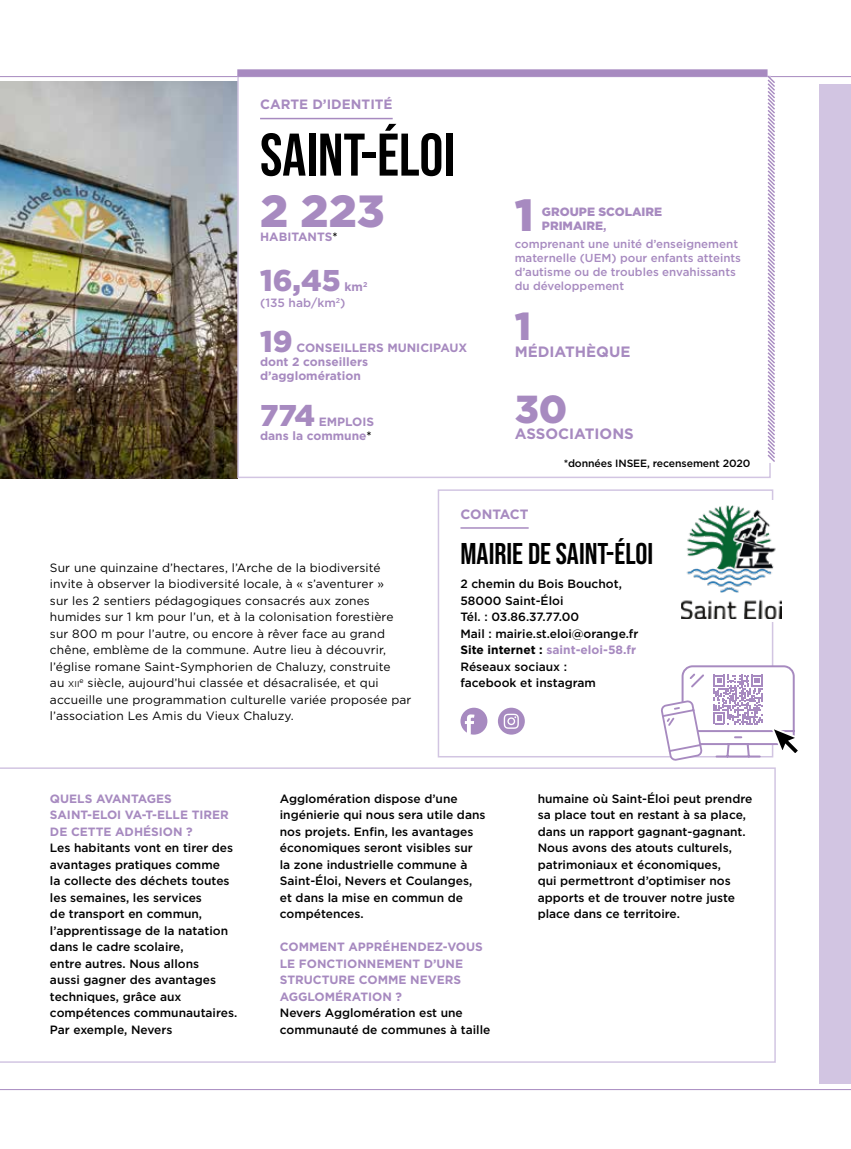
<style>
.page{position:relative;width:851px;height:1149px;background:#fff}
.page>*{position:absolute;margin:0;border:0;box-sizing:border-box;transform-origin:0 0}
.t1{font:60px "Bebas Neue";color:#000}
.t2{font:900 45px "Gotham";color:#a78ac0}
.t3{font:900 39px "Gotham";color:#a78ac0}
.t4{font:30px "Bebas Neue";color:#000}
.t5{font:900 30px "Gotham";color:#a78ac0}
.t6{font:700 15px "Gotham";color:#a78ac0}
.t7{font:700 13.5px "Gotham";color:#a78ac0}
.t8{font:500 12px/16.5px "Gotham";color:#000}
.t9{font:12px/16.5px "Gotham";letter-spacing:.01em;color:#000}
.t10{font:700 12px/16.5px "Gotham";color:#a78ac0}
.t11{font:900 12px/14.4px "Gotham";color:#a78ac0}
.t12{font:500 12px/16.5px "Gotham";color:#a78ac0}
.t13{font:500 11.55px/13.8px "Gotham";color:#a78ac0}
.t14{font:500 10.5px "Gotham";letter-spacing:-.01em;color:#000}
.t15{font:8.4px "Gotham";color:#000}
.s1{font-weight:500;color:#000}
.s2{font-weight:700}
.s3{font-size:12px}
.s4{font-weight:700;color:#a78ac0}
</style>
<div class="page">
<img style="left:0;top:82px;width:237px;height:396px">
<hr style="left:0;top:76px;width:850px;height:1px;background:#a78ac0">
<hr style="left:0;top:1088px;width:850px;height:1px;background:#a78ac0">
<div style="left:819px;top:84px;width:31px;height:999px;background:#d2c5e2"></div>
<svg style="left:0;top:767px;width:775px;height:295px"></svg>
<hr style="left:260px;top:118px;width:132px;height:1px;background:#a78ac0">
<svg style="left:766px;top:74px;width:10px;height:388px"></svg>
<hr style="left:460px;top:527px;width:68px;height:1px;background:#a78ac0">
<div style="left:437px;top:489px;width:336px;height:268px;border:2px solid #d2c5e2"></div>
<div style="left:460px;top:707px;width:27px;height:27px;background:#a78ac0;border-radius:50%"></div>
<svg style="left:465px;top:714px;width:9px;height:20px"></svg>
<div style="left:498px;top:707px;width:26px;height:27px;background:#a78ac0;border-radius:50%"></div>
<svg style="left:503px;top:713px;width:15px;height:15px"></svg>
<div style="left:681px;top:500px;width:103px;height:121px;background:#fff"></div>
<img style="left:681px;top:505px;width:100px;height:113px">
<div style="left:237px;top:69px;width:530px;height:8px;background:#a78ac0"></div>
<svg style="left:659px;top:664px;width:139px;height:97px"></svg>
<p class="t7" style="left:260px;top:95px;width:134px">CARTE D’IDENTITÉ</p>
<h1 class="t1" style="left:260px;top:121px;width:196px">SAINT-ÉLOI</h1>
<h2 class="t2" style="left:260px;top:185px;width:126px">2 223</h2>
<p class="t10" style="left:260px;top:228px;width:79px">HABITANTS<span class="s1">*</span></p>
<h3 class="t5" style="left:260px;top:263px;width:82px">16,45</h3>
<p class="t12" style="left:260px;top:278px;width:109px;text-indent:84px"><span class="s2">km</span><sup>2 </sup>(135 hab/km<sup>2</sup>)</p>
<h3 class="t5" style="left:260px;top:323px;width:34px">19</h3>
<p class="t10" style="left:260px;top:340px;width:209px;line-height:14.4px;text-indent:36px">CONSEILLERS MUNICIPAUX dont 2 conseillers d’agglomération</p>
<h3 class="t5" style="left:260px;top:397px;width:56px">774</h3>
<p class="t10" style="left:260px;top:414px;width:115px;line-height:14.4px;text-align:right">EMPLOIS<br>dans la commune<span class="s1">*</span></p>
<h2 class="t2" style="left:514px;top:189px;width:20px">1</h2>
<p class="t11" style="left:542px;top:204px;width:122px">GROUPE SCOLAIRE<br>PRIMAIRE<span class="s2">,</span></p>
<p class="t13" style="left:514px;top:237px;width:228px">comprenant une unité d’enseignement maternelle (UEM) pour enfants atteints d’autisme ou de troubles envahissants du développement</p>
<h3 class="t3" style="left:514px;top:304px;width:18px">1</h3>
<p class="t6" style="left:514px;top:341px;width:117px">MÉDIATHÈQUE</p>
<h3 class="t3" style="left:514px;top:386px;width:54px">30</h3>
<p class="t6" style="left:514px;top:424px;width:121px">ASSOCIATIONS</p>
<p class="t14" style="left:563px;top:456px;width:188px">*données INSEE, recensement 2020</p>
<p class="t9" style="left:50px;top:558px;width:345px">Sur une quinzaine d’hectares, l’Arche de la biodiversité invite à observer la biodiversité locale, à « s’aventurer » sur les 2 sentiers pédagogiques consacrés aux zones humides sur 1 km pour l’un, et à la colonisation forestière sur 800 m pour l’autre, ou encore à rêver face au grand chêne, emblème de la commune. Autre lieu à découvrir, l’église romane Saint-Symphorien de Chaluzy, construite</p>
<p class="t15" style="left:50px;top:678px;width:31px"><span class="s3">au</span> xii</p>
<p class="t9" style="left:50px;top:674px;width:363px;text-indent:30px"><sup>e</sup> siècle, aujourd’hui classée et désacralisée, et qui accueille une programmation culturelle variée proposée par l’association Les Amis du Vieux Chaluzy.</p>
<p class="t7" style="left:460px;top:505px;width:70px">CONTACT</p>
<h3 class="t4" style="left:460px;top:536px;width:194px">MAIRIE DE SAINT-ÉLOI</h3>
<p class="t8" style="left:460px;top:575px;width:179px">2 chemin du Bois Bouchot,<br>58000 Saint-Éloi<br>Tél. : 03.86.37.77.00<br>Mail : mairie.st.eloi@orange.fr<br><span class="s2">Site internet :</span> <span class="s4">saint-eloi-58.fr<br></span>Réseaux sociaux :<br>facebook et instagram</p>
<p class="t10" style="left:50px;top:789px;width:180px">QUELS AVANTAGES<br>SAINT-ELOI VA-T-ELLE TIRER<br>DE CETTE ADHÉSION ?</p>
<p class="t8" style="left:50px;top:839px;width:189px">Les habitants vont en tirer des avantages pratiques comme<br>la collecte des déchets toutes les semaines, les services<br>de transport en commun, l’apprentissage de la natation dans le cadre scolaire,<br>entre autres. Nous allons<br>aussi gagner des avantages techniques, grâce aux compétences communautaires.<br>Par exemple, Nevers</p>
<p class="t8" style="left:280px;top:789px;width:207px">Agglomération dispose d’une ingénierie qui nous sera utile dans nos projets. Enfin, les avantages économiques seront visibles sur la zone industrielle commune à<br>Saint-Éloi, Nevers et Coulanges, et dans la mise en commun de compétences.</p>
<p class="t10" style="left:280px;top:938px;width:204px">COMMENT APPRÉHENDEZ-VOUS<br>LE FONCTIONNEMENT D’UNE<br>STRUCTURE COMME NEVERS<br>AGGLOMÉRATION ?</p>
<p class="t8" style="left:280px;top:1004px;width:212px">Nevers Agglomération est une communauté de communes à taille</p>
<p class="t8" style="left:537px;top:789px;width:216px">humaine où Saint-Éloi peut prendre sa place tout en restant à sa place, dans un rapport gagnant-gagnant.<br>Nous avons des atouts culturels, patrimoniaux et économiques,<br>qui permettront d’optimiser nos apports et de trouver notre juste place dans ce territoire.</p>
</div>
